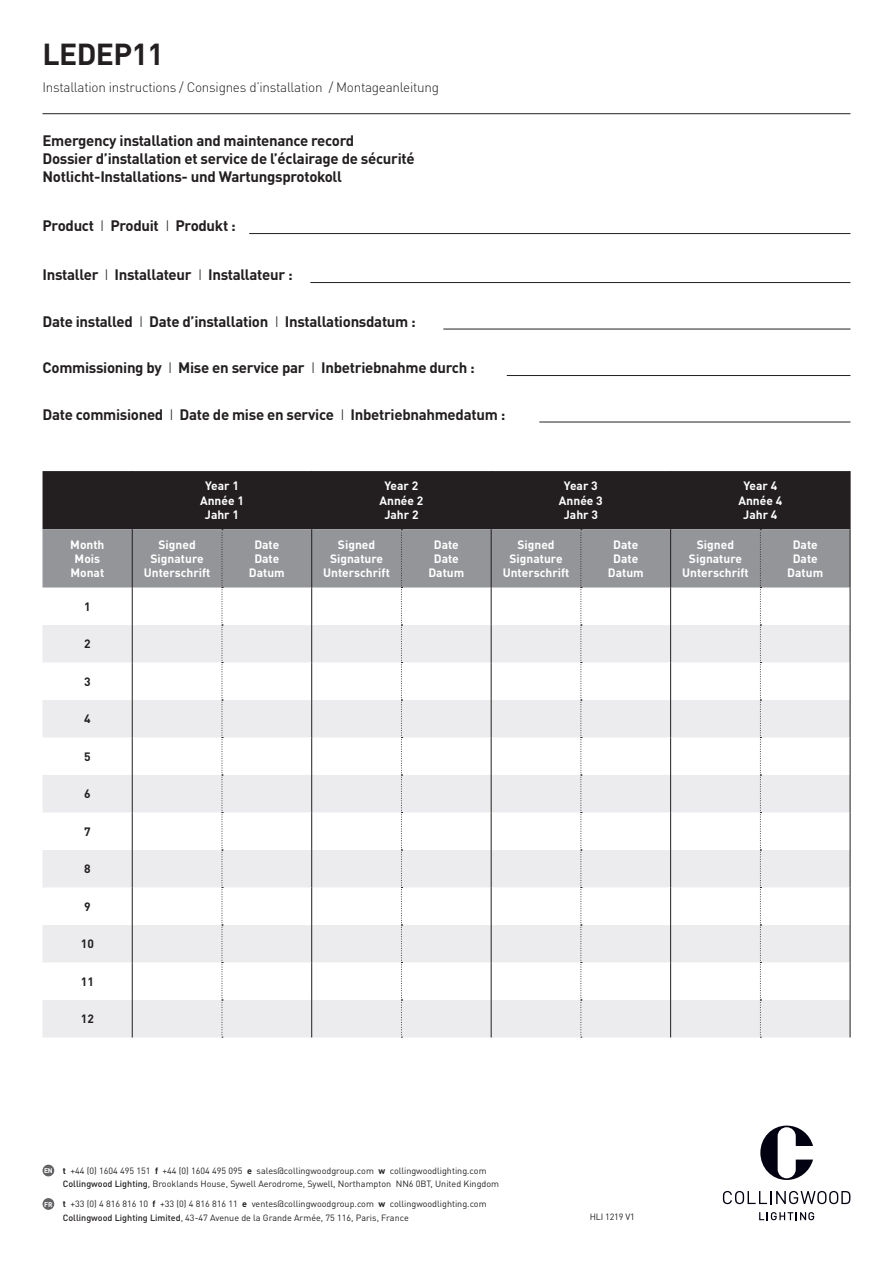
<style>
.page{position:relative;width:893px;height:1263px;background:#fff}
.page>*{position:absolute;margin:0;border:0;box-sizing:border-box;transform-origin:0 0}
.t1{font:700 30px "DINOT";letter-spacing:-.02em;color:#231f20}
.t2{font:700 15px/18px "DINOT";letter-spacing:-.02em;color:#231f20}
.t3{font:300 13.5px "DINOT";letter-spacing:-.02em;color:#231f20}
.t4{font:700 12px/14.4px "DINOT";color:#fff;text-align:center}
.t5{font:700 12px "DINOT";color:#231f20}
.t6{font:9px/13.2px "DINOT";color:#231f20}
.t7{font:9px "DINOT";letter-spacing:-.02em;color:#231f20}
.t8{font:700 6.75px "DINOT";color:#fff}
.s1{font-weight:300}
.s2{font-weight:700}
.s3{font-weight:500}
</style>
<div class="page">
<svg style="left:760px;top:1125px;width:53px;height:55px"></svg>
<svg style="left:723px;top:1191px;width:127px;height:13px"></svg>
<svg style="left:759px;top:1212px;width:55px;height:8px"></svg>
<hr style="left:249px;top:233px;width:601px;height:1px;background:#231f20">
<hr style="left:310px;top:282px;width:540px;height:1px;background:#231f20">
<hr style="left:507px;top:375px;width:343px;height:1px;background:#231f20">
<hr style="left:443px;top:329px;width:407px;height:1px;background:#231f20">
<hr style="left:539px;top:422px;width:311px;height:1px;background:#231f20">
<div style="left:43px;top:471px;width:807px;height:58px;background:#231f20"></div>
<div style="left:43px;top:529px;width:807px;height:58px;background:#939598"></div>
<svg style="left:43px;top:625px;width:807px;height:412px;fill:#ececee"></svg>
<hr style="left:132px;top:587px;width:1px;height:38px;background:#231f20">
<hr style="left:311px;top:587px;width:1px;height:38px;background:#231f20">
<hr style="left:491px;top:587px;width:1px;height:38px;background:#231f20">
<hr style="left:670px;top:587px;width:1px;height:38px;background:#231f20">
<hr style="left:132px;top:625px;width:1px;height:37px;background:#231f20">
<hr style="left:311px;top:625px;width:1px;height:37px;background:#231f20">
<hr style="left:491px;top:625px;width:1px;height:37px;background:#231f20">
<hr style="left:670px;top:625px;width:1px;height:37px;background:#231f20">
<hr style="left:132px;top:662px;width:1px;height:38px;background:#231f20">
<hr style="left:311px;top:662px;width:1px;height:38px;background:#231f20">
<hr style="left:491px;top:662px;width:1px;height:38px;background:#231f20">
<hr style="left:670px;top:662px;width:1px;height:38px;background:#231f20">
<hr style="left:132px;top:700px;width:1px;height:37px;background:#231f20">
<hr style="left:311px;top:700px;width:1px;height:37px;background:#231f20">
<hr style="left:491px;top:700px;width:1px;height:37px;background:#231f20">
<hr style="left:670px;top:700px;width:1px;height:37px;background:#231f20">
<hr style="left:132px;top:737px;width:1px;height:38px;background:#231f20">
<hr style="left:311px;top:737px;width:1px;height:38px;background:#231f20">
<hr style="left:491px;top:737px;width:1px;height:38px;background:#231f20">
<hr style="left:670px;top:737px;width:1px;height:38px;background:#231f20">
<hr style="left:132px;top:775px;width:1px;height:37px;background:#231f20">
<hr style="left:311px;top:775px;width:1px;height:37px;background:#231f20">
<hr style="left:491px;top:775px;width:1px;height:37px;background:#231f20">
<hr style="left:670px;top:775px;width:1px;height:37px;background:#231f20">
<hr style="left:132px;top:812px;width:1px;height:38px;background:#231f20">
<hr style="left:311px;top:812px;width:1px;height:38px;background:#231f20">
<hr style="left:491px;top:812px;width:1px;height:38px;background:#231f20">
<hr style="left:670px;top:812px;width:1px;height:38px;background:#231f20">
<hr style="left:132px;top:850px;width:1px;height:37px;background:#231f20">
<hr style="left:311px;top:850px;width:1px;height:37px;background:#231f20">
<hr style="left:491px;top:850px;width:1px;height:37px;background:#231f20">
<hr style="left:670px;top:850px;width:1px;height:37px;background:#231f20">
<hr style="left:132px;top:887px;width:1px;height:38px;background:#231f20">
<hr style="left:311px;top:887px;width:1px;height:38px;background:#231f20">
<hr style="left:491px;top:887px;width:1px;height:38px;background:#231f20">
<hr style="left:670px;top:887px;width:1px;height:38px;background:#231f20">
<hr style="left:132px;top:925px;width:1px;height:37px;background:#231f20">
<hr style="left:311px;top:925px;width:1px;height:37px;background:#231f20">
<hr style="left:491px;top:925px;width:1px;height:37px;background:#231f20">
<hr style="left:670px;top:925px;width:1px;height:37px;background:#231f20">
<hr style="left:132px;top:962px;width:1px;height:38px;background:#231f20">
<hr style="left:311px;top:962px;width:1px;height:38px;background:#231f20">
<hr style="left:491px;top:962px;width:1px;height:38px;background:#231f20">
<hr style="left:670px;top:962px;width:1px;height:38px;background:#231f20">
<hr style="left:132px;top:1000px;width:1px;height:37px;background:#231f20">
<hr style="left:311px;top:1000px;width:1px;height:37px;background:#231f20">
<hr style="left:491px;top:1000px;width:1px;height:37px;background:#231f20">
<hr style="left:670px;top:1000px;width:1px;height:37px;background:#231f20">
<hr style="left:132px;top:471px;width:1px;height:58px;background:#231f20">
<hr style="left:132px;top:529px;width:1px;height:58px;background:#231f20">
<hr style="left:311px;top:529px;width:1px;height:58px;background:#231f20">
<hr style="left:491px;top:529px;width:1px;height:58px;background:#231f20">
<hr style="left:670px;top:529px;width:1px;height:58px;background:#231f20">
<hr style="left:311px;top:471px;width:1px;height:58px;background:#231f20">
<hr style="left:491px;top:471px;width:1px;height:58px;background:#231f20">
<hr style="left:670px;top:471px;width:1px;height:58px;background:#231f20">
<hr style="left:850px;top:471px;width:1px;height:58px;background:#231f20">
<hr style="left:850px;top:529px;width:1px;height:58px;background:#231f20">
<hr style="left:850px;top:587px;width:1px;height:38px;background:#231f20">
<hr style="left:850px;top:625px;width:1px;height:37px;background:#231f20">
<hr style="left:850px;top:662px;width:1px;height:38px;background:#231f20">
<hr style="left:850px;top:700px;width:1px;height:37px;background:#231f20">
<hr style="left:850px;top:737px;width:1px;height:38px;background:#231f20">
<hr style="left:850px;top:775px;width:1px;height:37px;background:#231f20">
<hr style="left:850px;top:812px;width:1px;height:38px;background:#231f20">
<hr style="left:850px;top:850px;width:1px;height:37px;background:#231f20">
<hr style="left:850px;top:887px;width:1px;height:38px;background:#231f20">
<hr style="left:850px;top:925px;width:1px;height:37px;background:#231f20">
<hr style="left:850px;top:962px;width:1px;height:38px;background:#231f20">
<hr style="left:850px;top:1000px;width:1px;height:37px;background:#231f20">
<svg style="left:222px;top:529px;width:1px;height:509px"></svg>
<svg style="left:401px;top:529px;width:1px;height:509px"></svg>
<svg style="left:580px;top:529px;width:2px;height:509px"></svg>
<svg style="left:760px;top:529px;width:1px;height:509px"></svg>
<hr style="left:43px;top:113px;width:807px;height:1px;background:#231f20">
<div style="left:43px;top:1165px;width:11px;height:11px;background:#636366;border-radius:50%"></div>
<div style="left:43px;top:1198px;width:11px;height:12px;background:#636366;border-radius:50%"></div>
<h1 class="t1" style="left:43px;top:35px;width:123px">LEDEP11</h1>
<p class="t3" style="left:43px;top:79px;width:398px">Installation instructions / Consignes d’installation / Montageanleitung</p>
<p class="t2" style="left:43px;top:132px;width:374px">Emergency installation and maintenance record<br>Dossier d’installation et service de l’éclairage de sécurité<br>Notlicht-Installations- und Wartungsprotokoll</p>
<p class="t2" style="left:43px;top:217px;width:195px">Product <span class="s1">I</span> Produit <span class="s1">I</span> Produkt :</p>
<p class="t2" style="left:43px;top:266px;width:252px">Installer <span class="s1">I</span> Installateur <span class="s1">I</span> Installateur :</p>
<p class="t2" style="left:43px;top:312px;width:375px">Date installed <span class="s1">I</span> Date d’installation <span class="s1">I</span> Installationsdatum :</p>
<p class="t2" style="left:43px;top:359px;width:434px">Commissioning by <span class="s1">I</span> Mise en service par <span class="s1">I</span> Inbetriebnahme durch :</p>
<p class="t2" style="left:43px;top:405px;width:464px">Date commisioned <span class="s1">I</span> Date de mise en service <span class="s1">I</span> Inbetriebnahmedatum :</p>
<p class="t4" style="left:200px;top:478px;width:45px">Year 1<br>Année 1<br>Jahr 1</p>
<p class="t4" style="left:379px;top:478px;width:45px">Year 2<br>Année 2<br>Jahr 2</p>
<p class="t4" style="left:559px;top:478px;width:45px">Year 3<br>Année 3<br>Jahr 3</p>
<p class="t4" style="left:738px;top:478px;width:45px">Year 4<br>Année 4<br>Jahr 4</p>
<p class="t4" style="left:70px;top:537px;width:36px">Month<br>Mois<br>Monat</p>
<p class="t4" style="left:144px;top:537px;width:68px">Signed<br>Signature<br>Unterschrift</p>
<p class="t4" style="left:249px;top:537px;width:37px">Date<br>Date<br>Datum</p>
<p class="t4" style="left:323px;top:537px;width:68px">Signed<br>Signature<br>Unterschrift</p>
<p class="t4" style="left:428px;top:537px;width:37px">Date<br>Date<br>Datum</p>
<p class="t4" style="left:503px;top:537px;width:68px">Signed<br>Signature<br>Unterschrift</p>
<p class="t4" style="left:608px;top:537px;width:37px">Date<br>Date<br>Datum</p>
<p class="t4" style="left:682px;top:537px;width:68px">Signed<br>Signature<br>Unterschrift</p>
<p class="t4" style="left:787px;top:537px;width:37px">Date<br>Date<br>Datum</p>
<p class="t5" style="left:84px;top:599px;width:8px">1</p>
<p class="t5" style="left:84px;top:636px;width:8px">2</p>
<p class="t5" style="left:84px;top:674px;width:8px">3</p>
<p class="t5" style="left:84px;top:711px;width:8px">4</p>
<p class="t5" style="left:84px;top:749px;width:8px">5</p>
<p class="t5" style="left:84px;top:786px;width:8px">6</p>
<p class="t5" style="left:84px;top:824px;width:8px">7</p>
<p class="t5" style="left:84px;top:861px;width:8px">8</p>
<p class="t5" style="left:84px;top:899px;width:8px">9</p>
<p class="t5" style="left:81px;top:936px;width:15px">10</p>
<p class="t5" style="left:81px;top:973px;width:15px">11</p>
<p class="t5" style="left:81px;top:1011px;width:15px">12</p>
<p class="t8" style="left:44px;top:1166px;width:10px">EN</p>
<p class="t8" style="left:44px;top:1200px;width:10px">FR</p>
<p class="t6" style="left:63px;top:1164px;width:438px"><span class="s2">t</span> +44 (0) 1604 495 151 <span class="s2">f</span> +44 (0) 1604 495 095 <span class="s2">e</span> sales@collingwoodgroup.com <span class="s2">w</span> collingwoodlighting.com<br><span class="s3">Collingwood Lighting</span>, Brooklands House, Sywell Aerodrome, Sywell, Northampton NN6 0BT, United Kingdom</p>
<p class="t6" style="left:63px;top:1197px;width:425px"><span class="s2">t</span> +33 (0) 4 816 816 10 <span class="s2">f</span> +33 (0) 4 816 816 11 <span class="s2">e</span> ventes@collingwoodgroup.com <span class="s2">w</span> collingwoodlighting.com<br><span class="s3">Collingwood Lighting Limited</span>, 43-47 Avenue de la Grande Armée, 75 116, Paris, France</p>
<p class="t7" style="left:590px;top:1211px;width:47px">HLI 1219 V1</p>
</div>
